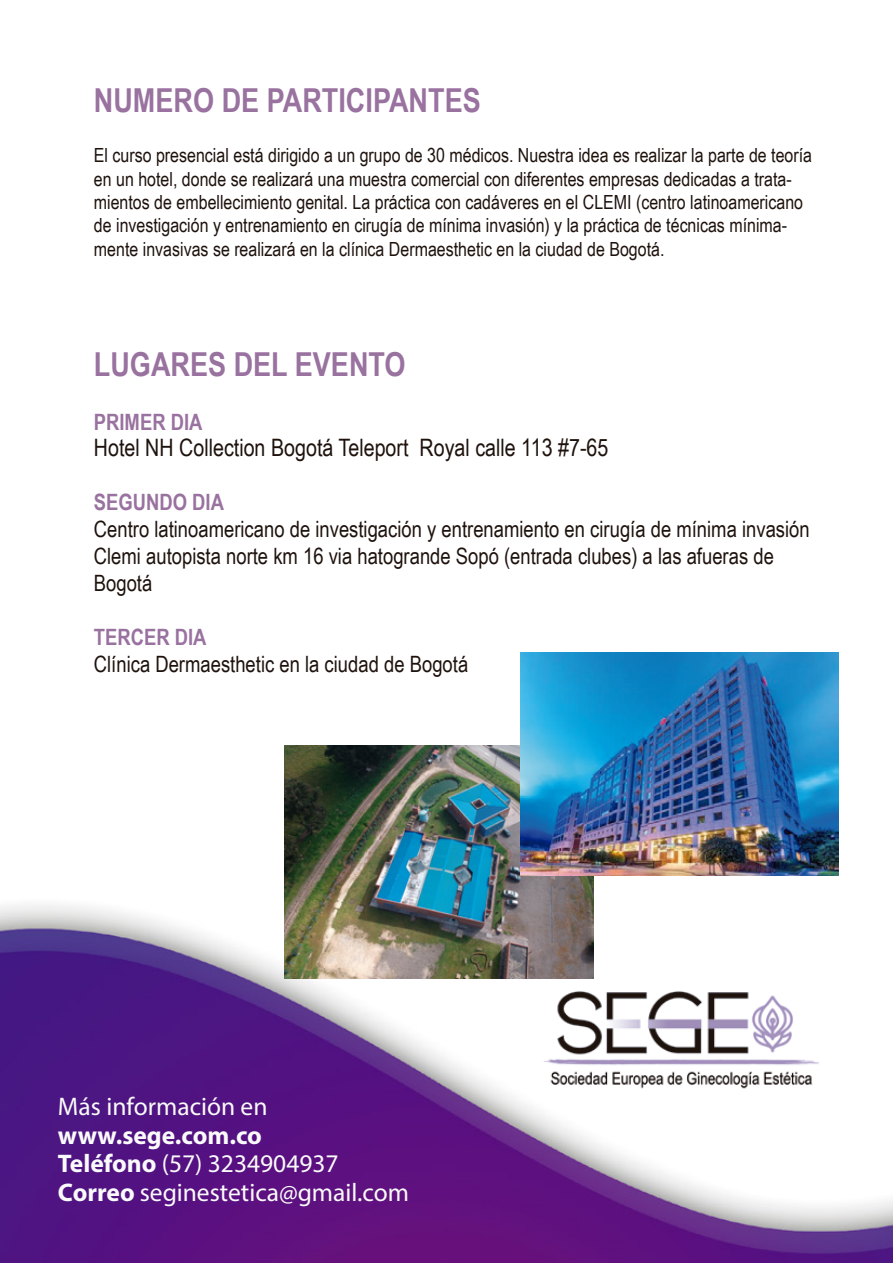
<style>
.page{position:relative;width:893px;height:1263px;background:#fff}
.page>*{position:absolute;margin:0;border:0;box-sizing:border-box;transform-origin:0 0}
.t1{font:700 33px "Arial Narrow";color:#9972a0}
.t2{font:25.5px/28.5px "Myriad Pro";color:#fafafa}
.t3{font:24px "Arial Narrow";color:#1e120d}
.t4{font:22.5px/27px "Arial Narrow";color:#1e120d}
.t5{font:700 22.5px "Arial Narrow";color:#9972a0}
.t6{font:19.5px/23.4px "Arial Narrow";color:#1e120d}
.s1{font-weight:700}
</style>
<div class="page">
<img style="left:0;top:905px;width:893px;height:358px">
<img style="left:541px;top:980px;width:277px;height:117px">
<img style="left:284px;top:746px;width:310px;height:232px">
<img style="left:520px;top:652px;width:319px;height:223px">
<h1 class="t1" style="left:94px;top:75px;width:388px">NUMERO DE PARTICIPANTES</h1>
<p class="t6" style="left:94px;top:143px;width:720px">El curso presencial está dirigido a un grupo de 30 médicos. Nuestra idea es realizar la parte de teoría en un hotel, donde se realizará una muestra comercial con diferentes empresas dedicadas a trata&shy;mientos de embellecimiento genital. La práctica con cadáveres en el CLEMI (centro latinoamericano de investigación y entrenamiento en cirugía de mínima invasión) y la práctica de técnicas mínima&shy;mente invasivas se realizará en la clínica Dermaesthetic en la ciudad de Bogotá.</p>
<h1 class="t1" style="left:94px;top:340px;width:313px">LUGARES DEL EVENTO</h1>
<p class="t5" style="left:94px;top:405px;width:110px">PRIMER DIA</p>
<p class="t3" style="left:94px;top:430px;width:516px">Hotel NH Collection Bogotá Teleport Royal calle 113 #7-65</p>
<p class="t5" style="left:94px;top:485px;width:132px">SEGUNDO DIA</p>
<p class="t4" style="left:94px;top:515px;width:717px">Centro latinoamericano de investigación y entrenamiento en cirugía de mínima invasión<br>Clemi autopista norte km 16 via hatogrande Sopó (entrada clubes) a las afueras de<br>Bogotá</p>
<p class="t5" style="left:94px;top:620px;width:114px">TERCER DIA</p>
<p class="t4" style="left:94px;top:650px;width:376px">Clínica Dermaesthetic en la ciudad de Bogotá</p>
<h2 class="t2" style="left:58px;top:1092px;width:211px">Más información en</h2>
<h2 class="t2" style="left:58px;top:1121px;width:353px"><span class="s1">www.sege.com.co<br>Teléfono</span> (57) 3234904937<br><span class="s1">Correo</span> seginestetica@gmail.com</h2>
</div>
